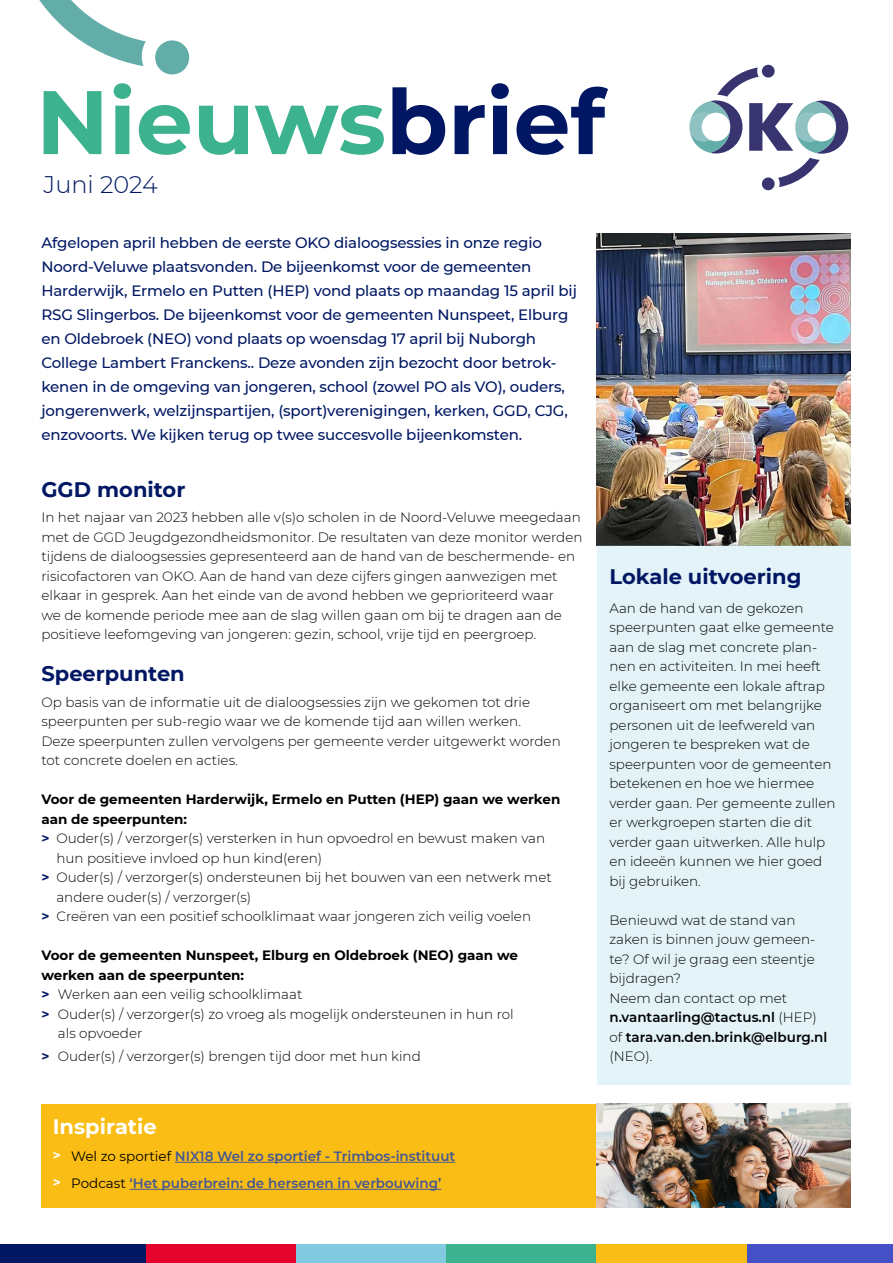
<style>
.page{position:relative;width:893px;height:1263px;background:#fff}
.page>*{position:absolute;margin:0;border:0;box-sizing:border-box;transform-origin:0 0}
.t1{font:700 90px "Montserrat";color:#3db28f}
.t2{font:300 24px "Montserrat";color:#011763}
.t3{font:700 21px "Montserrat";color:#011763}
.t4{font:700 21px "Montserrat";color:#fff}
.t5{font:500 15px/24px "Montserrat";letter-spacing:-.01em;color:#011763}
.t6{font:300 13.5px/19.5px "Montserrat";color:#000}
.t7{font:700 13.5px "Montserrat";color:#000}
.t8{font:600 13.5px/27px "Montserrat";color:#465792}
.t9{font:700 13.5px/27px "Montserrat";color:#fff}
.s1{color:#011763}
.s2{font-weight:700;color:#011763}
.s3{font-weight:400;color:#000}
.s4{font-weight:600}
</style>
<div class="page">
<svg style="left:762px;top:65px;width:13px;height:13px"></svg>
<svg style="left:762px;top:177px;width:13px;height:13px"></svg>
<svg style="left:689px;top:67px;width:159px;height:120px"></svg>
<div style="left:0;top:1244px;width:146px;height:19px;background:#011763"></div>
<div style="left:146px;top:1244px;width:150px;height:19px;background:#e3032c"></div>
<div style="left:296px;top:1244px;width:150px;height:19px;background:#82cae0"></div>
<div style="left:446px;top:1244px;width:151px;height:19px;background:#3db28f"></div>
<div style="left:597px;top:1244px;width:150px;height:19px;background:#fabd15"></div>
<div style="left:747px;top:1244px;width:146px;height:19px;background:#4450c6"></div>
<div style="left:155px;top:40px;width:34px;height:34px;background:#63ada8;border-radius:50%"></div>
<svg style="left:39px;top:0;width:107px;height:66px"></svg>
<img style="left:597px;top:233px;width:253px;height:312px">
<div style="left:597px;top:545px;width:253px;height:539px;background:#e3f3f8"></div>
<div style="left:41px;top:1104px;width:556px;height:104px;background:#fabd15"></div>
<hr style="left:175px;top:1162px;width:280px;height:1px;background:#465792">
<hr style="left:130px;top:1189px;width:311px;height:1px;background:#465792">
<img style="left:597px;top:1104px;width:253px;height:104px">
<h1 class="t1" style="left:36px;top:57px;width:571px">Nieuws<span class="s1">brief</span></h1>
<h2 class="t2" style="left:44px;top:168px;width:116px">Juni 2024</h2>
<p class="t5" style="left:41px;top:230px;width:537px">Afgelopen april hebben de eerste OKO dialoogsessies in onze regio Noord-Veluwe plaatsvonden. De bijeenkomst voor de gemeenten Harderwijk, Ermelo en Putten (HEP) vond plaats op maandag 15 april bij RSG Slingerbos. De bijeenkomst voor de gemeenten Nunspeet, Elburg en Oldebroek (NEO) vond plaats op woensdag 17 april bij Nuborgh College Lambert Franckens.. Deze avonden zijn bezocht door betrok&shy;kenen in de omgeving van jongeren, school (zowel PO als VO), ouders, jongerenwerk, welzijnspartijen, (sport)verenigingen, kerken, GGD, CJG, enzovoorts. We kijken terug op twee succesvolle bijeenkomsten.</p>
<h3 class="t3" style="left:41px;top:474px;width:145px">GGD monitor</h3>
<p class="t6" style="left:41px;top:507px;width:543px">In het najaar van 2023 hebben alle v(s)o scholen in de Noord-Veluwe meegedaan met de GGD Jeugdgezondheidsmonitor. De resultaten van deze monitor werden tijdens de dialoogsessies gepresenteerd aan de hand van de beschermende- en risicofactoren van OKO. Aan de hand van deze cijfers gingen aanwezigen met elkaar in gesprek. Aan het einde van de avond hebben we geprioriteerd waar<br>we de komende periode mee aan de slag willen gaan om bij te dragen aan de positieve leefomgeving van jongeren: gezin, school, vrije tijd en peergroep.</p>
<h3 class="t3" style="left:41px;top:659px;width:145px">Speerpunten</h3>
<p class="t6" style="left:41px;top:692px;width:521px">Op basis van de informatie uit de dialoogsessies zijn we gekomen tot drie speerpunten per sub-regio waar we de komende tijd aan willen werken.<br>Deze speerpunten zullen vervolgens per gemeente verder uitgewerkt worden tot concrete doelen en acties.</p>
<p class="t7" style="left:41px;top:790px;width:520px">Voor de gemeenten Harderwijk, Ermelo en Putten (HEP) gaan we werken</p>
<p class="t7" style="left:41px;top:809px;width:147px">aan de speerpunten:</p>
<p class="t6" style="left:41px;top:828px;width:505px"><span class="s2">&gt;</span> Ouder(s) / verzorger(s) versterken in hun opvoedrol en bewust maken van</p>
<p class="t6" style="left:56px;top:848px;width:267px">hun positieve invloed op hun kind(eren)</p>
<p class="t6" style="left:41px;top:867px;width:512px"><span class="s2">&gt;</span> Ouder(s) / verzorger(s) ondersteunen bij het bouwen van een netwerk met</p>
<p class="t6" style="left:56px;top:887px;width:196px">andere ouder(s) / verzorger(s)</p>
<p class="t6" style="left:41px;top:906px;width:491px"><span class="s2">&gt;</span> Creëren van een positief schoolklimaat waar jongeren zich veilig voelen</p>
<p class="t7" style="left:41px;top:946px;width:478px">Voor de gemeenten Nunspeet, Elburg en Oldebroek (NEO) gaan we</p>
<p class="t7" style="left:41px;top:965px;width:204px">werken aan de speerpunten:</p>
<p class="t6" style="left:41px;top:984px;width:262px"><span class="s2">&gt;</span> Werken aan een veilig schoolklimaat</p>
<p class="t6" style="left:41px;top:1004px;width:474px"><span class="s2">&gt;</span> Ouder(s) / verzorger(s) zo vroeg als mogelijk ondersteunen in hun rol</p>
<p class="t6" style="left:58px;top:1023px;width:86px">als opvoeder</p>
<p class="t6" style="left:41px;top:1046px;width:381px"><span class="s2">&gt;</span> Ouder(s) / verzorger(s) brengen tijd door met hun kind</p>
<h3 class="t4" style="left:53px;top:1112px;width:105px">Inspiratie</h3>
<p class="t9" style="left:53px;top:1141px;width:10px">&gt; &gt;</p>
<p class="t8" style="left:71px;top:1142px;width:386px"><span class="s3">Wel zo sportief</span> NIX18 Wel zo sportief - Trimbos-instituut<br><span class="s3">Podcast</span> ‘Het puberbrein: de hersenen in verbouwing’</p>
<h3 class="t3" style="left:609px;top:562px;width:194px">Lokale uitvoering</h3>
<p class="t6" style="left:609px;top:598px;width:228px">Aan de hand van de gekozen speerpunten gaat elke gemeente aan de slag met concrete plan&shy;nen en activiteiten. In mei heeft elke gemeente een lokale aftrap organiseert om met belangrijke personen uit de leefwereld van jongeren te bespreken wat de speerpunten voor de gemeenten betekenen en hoe we hiermee verder gaan. Per gemeente zullen er werkgroepen starten die dit verder gaan uitwerken. Alle hulp en ideeën kunnen we hier goed bij gebruiken.</p>
<p class="t6" style="left:609px;top:910px;width:219px">Benieuwd wat de stand van zaken is binnen jouw gemeen&shy;te? Of wil je graag een steentje bijdragen?<br>Neem dan contact op met <span class="s4">n.vantaarling@tactus.nl</span> (HEP) of <span class="s4">tara.van.den.brink@elburg.nl </span>(NEO).</p>
</div>
